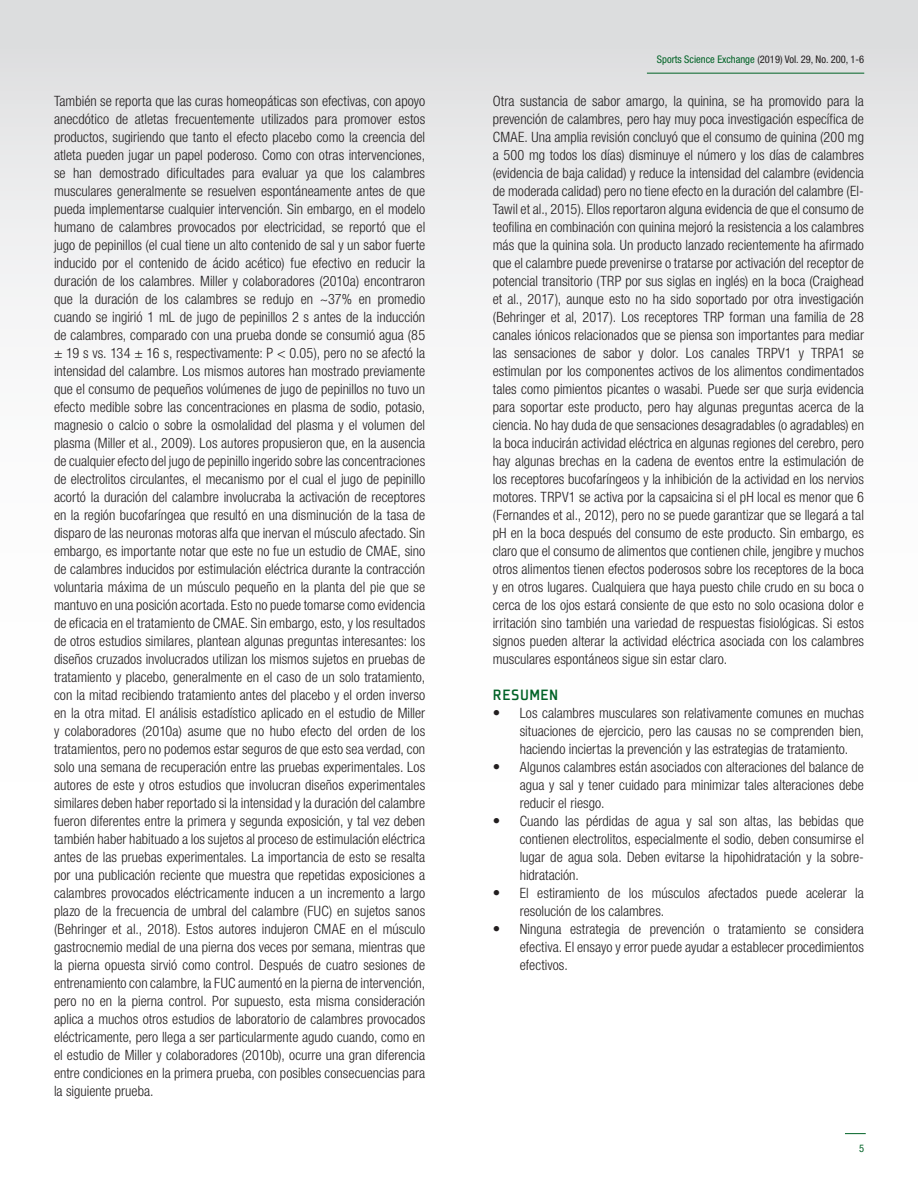
<style>
.page{position:relative;width:918px;height:1188px;background:#fff}
.page>*{position:absolute;margin:0;border:0;box-sizing:border-box;transform-origin:0 0}
.newbody_text_no_bull{font:500 16.5px "Plexes Pro";letter-spacing:.025em;color:#016226}
.newbody_text_no_bull-2{font:300 condensed 14.25px/18px "Helvetica Neue LT Std";color:#231f20;text-align:justify}
.t1{font:condensed 10.5px "Helvetica Neue LT Std";color:#231f20}
.t2{font:condensed 10.5px "Helvetica Neue LT Std";color:#016226}
.s1{color:#016226}
.s2{font-size:15px}
</style>
<div class="page">
<div style="left:0;top:0;width:918px;height:1188px;background:linear-gradient(to bottom,#e8e9ea,#fff)"></div>
<hr style="left:647px;top:73px;width:217px;height:1px;background:#016226">
<svg style="left:845px;top:1133px;width:21px;height:1px"></svg>
<p class="t1" style="left:657px;top:53px;width:209px"><span class="s1">Sports Science Exchange</span> (2019) Vol. 29, No. 200, 1-6</p>
<p class="newbody_text_no_bull-2" style="left:54px;top:92px;width:373px">También se reporta que las curas homeopáticas son efectivas, con apoyo anecdótico de atletas frecuentemente utilizados para promover estos productos, sugiriendo que tanto el efecto placebo como la creencia del atleta pueden jugar un papel poderoso. Como con otras intervenciones, se han demostrado dificultades para evaluar ya que los calambres musculares generalmente se resuelven espontáneamente antes de que pueda implementarse cualquier intervención. Sin embargo, en el modelo humano de calambres provocados por electricidad, se reportó que el jugo de pepinillos (el cual tiene un alto contenido de sal y un sabor fuerte inducido por el contenido de ácido acético) fue efectivo en reducir la duración de los calambres. Miller y colaboradores (2010a) encontraron que la duración de los calambres se redujo en ~37% en promedio cuando se ingirió 1 mL de jugo de pepinillos 2 s antes de la inducción de calambres, comparado con una prueba donde se consumió agua (85 ± 19 s vs. 134 ± 16 s, respectivamente: P &lt; 0.05), pero no se afectó la intensidad del calambre. Los mismos autores han mostrado previamente que el consumo de pequeños volúmenes de jugo de pepinillos no tuvo un efecto medible sobre las concentraciones en plasma de sodio, potasio, magnesio o calcio o sobre la osmolalidad del plasma y el volumen del plasma (Miller et al., 2009). Los autores propusieron que, en la ausencia de cualquier efecto del jugo de pepinillo ingerido sobre las concentraciones de electrolitos circulantes, el mecanismo por el cual el jugo de pepinillo acortó la duración del calambre involucraba la activación de receptores en la región bucofaríngea que resultó en una disminución de la tasa de disparo de las neuronas motoras alfa que inervan el músculo afectado. Sin embargo, es importante notar que este no fue un estudio de CMAE, sino de calambres inducidos por estimulación eléctrica durante la contracción voluntaria máxima de un músculo pequeño en la planta del pie que se mantuvo en una posición acortada. Esto no puede tomarse como evidencia de eficacia en el tratamiento de CMAE. Sin embargo, esto, y los resultados de otros estudios similares, plantean algunas preguntas interesantes: los diseños cruzados involucrados utilizan los mismos sujetos en pruebas de tratamiento y placebo, generalmente en el caso de un solo tratamiento, con la mitad recibiendo tratamiento antes del placebo y el orden inverso en la otra mitad. El análisis estadístico aplicado en el estudio de Miller y colaboradores (2010a) asume que no hubo efecto del orden de los tratamientos, pero no podemos estar seguros de que esto sea verdad, con solo una semana de recuperación entre las pruebas experimentales. Los autores de este y otros estudios que involucran diseños experimentales similares deben haber reportado si la intensidad y la duración del calambre fueron diferentes entre la primera y segunda exposición, y tal vez deben también haber habituado a los sujetos al proceso de estimulación eléctrica antes de las pruebas experimentales. La importancia de esto se resalta por una publicación reciente que muestra que repetidas exposiciones a calambres provocados eléctricamente inducen a un incremento a largo plazo de la frecuencia de umbral del calambre (FUC) en sujetos sanos (Behringer et al., 2018). Estos autores indujeron CMAE en el músculo gastrocnemio medial de una pierna dos veces por semana, mientras que la pierna opuesta sirvió como control. Después de cuatro sesiones de entrenamiento con calambre, la FUC aumentó en la pierna de intervención, pero no en la pierna control. Por supuesto, esta misma consideración aplica a muchos otros estudios de laboratorio de calambres provocados eléctricamente, pero llega a ser particularmente agudo cuando, como en el estudio de Miller y colaboradores (2010b), ocurre una gran diferencia entre condiciones en la primera prueba, con posibles consecuencias para la siguiente prueba.</p>
<p class="newbody_text_no_bull-2" style="left:493px;top:92px;width:373px">Otra sustancia de sabor amargo, la quinina, se ha promovido para la prevención de calambres, pero hay muy poca investigación específica de CMAE. Una amplia revisión concluyó que el consumo de quinina (200 mg a 500 mg todos los días) disminuye el número y los días de calambres (evidencia de baja calidad) y reduce la intensidad del calambre (evidencia de moderada calidad) pero no tiene efecto en la duración del calambre (El-Tawil et al., 2015). Ellos reportaron alguna evidencia de que el consumo de teofilina en combinación con quinina mejoró la resistencia a los calambres más que la quinina sola. Un producto lanzado recientemente ha afirmado que el calambre puede prevenirse o tratarse por activación del receptor de potencial transitorio (TRP por sus siglas en inglés) en la boca (Craighead et al., 2017), aunque esto no ha sido soportado por otra investigación (Behringer et al, 2017). Los receptores TRP forman una familia de 28 canales iónicos relacionados que se piensa son importantes para mediar las sensaciones de sabor y dolor. Los canales TRPV1 y TRPA1 se estimulan por los componentes activos de los alimentos condimentados tales como pimientos picantes o wasabi. Puede ser que surja evidencia para soportar este producto, pero hay algunas preguntas acerca de la ciencia. No hay duda de que sensaciones desagradables (o agradables) en la boca inducirán actividad eléctrica en algunas regiones del cerebro, pero hay algunas brechas en la cadena de eventos entre la estimulación de los receptores bucofaríngeos y la inhibición de la actividad en los nervios motores. TRPV1 se activa por la capsaicina si el pH local es menor que 6 (Fernandes et al., 2012), pero no se puede garantizar que se llegará a tal pH en la boca después del consumo de este producto. Sin embargo, es claro que el consumo de alimentos que contienen chile, jengibre y muchos otros alimentos tienen efectos poderosos sobre los receptores de la boca y en otros lugares. Cualquiera que haya puesto chile crudo en su boca o cerca de los ojos estará consiente de que esto no solo ocasiona dolor e irritación sino también una variedad de respuestas fisiológicas. Si estos signos pueden alterar la actividad eléctrica asociada con los calambres musculares espontáneos sigue sin estar claro.</p>
<p class="newbody_text_no_bull" style="left:493px;top:685px;width:67px">RESUMEN</p>
<p class="newbody_text_no_bull-2" style="left:520px;top:704px;width:346px;text-indent:-27px"><span class="s2">•</span> Los calambres musculares son relativamente comunes en muchas situaciones de ejercicio, pero las causas no se comprenden bien, haciendo inciertas la prevención y las estrategias de tratamiento.</p>
<p class="newbody_text_no_bull-2" style="left:520px;top:758px;width:346px;text-indent:-27px"><span class="s2">•</span> Algunos calambres están asociados con alteraciones del balance de agua y sal y tener cuidado para minimizar tales alteraciones debe reducir el riesgo.</p>
<p class="newbody_text_no_bull-2" style="left:520px;top:812px;width:346px;text-indent:-27px"><span class="s2">•</span> Cuando las pérdidas de agua y sal son altas, las bebidas que contienen electrolitos, especialmente el sodio, deben consumirse el lugar de agua sola. Deben evitarse la hipohidratación y la sobre&shy;hidratación.</p>
<p class="newbody_text_no_bull-2" style="left:520px;top:884px;width:346px;text-indent:-27px"><span class="s2">•</span> El estiramiento de los músculos afectados puede acelerar la resolución de los calambres.</p>
<p class="newbody_text_no_bull-2" style="left:520px;top:920px;width:346px;text-indent:-27px"><span class="s2">•</span> Ninguna estrategia de prevención o tratamiento se considera efectiva. El ensayo y error puede ayudar a establecer procedimientos efectivos.</p>
<p class="t2" style="left:859px;top:1142px;width:7px">5</p>
</div>
